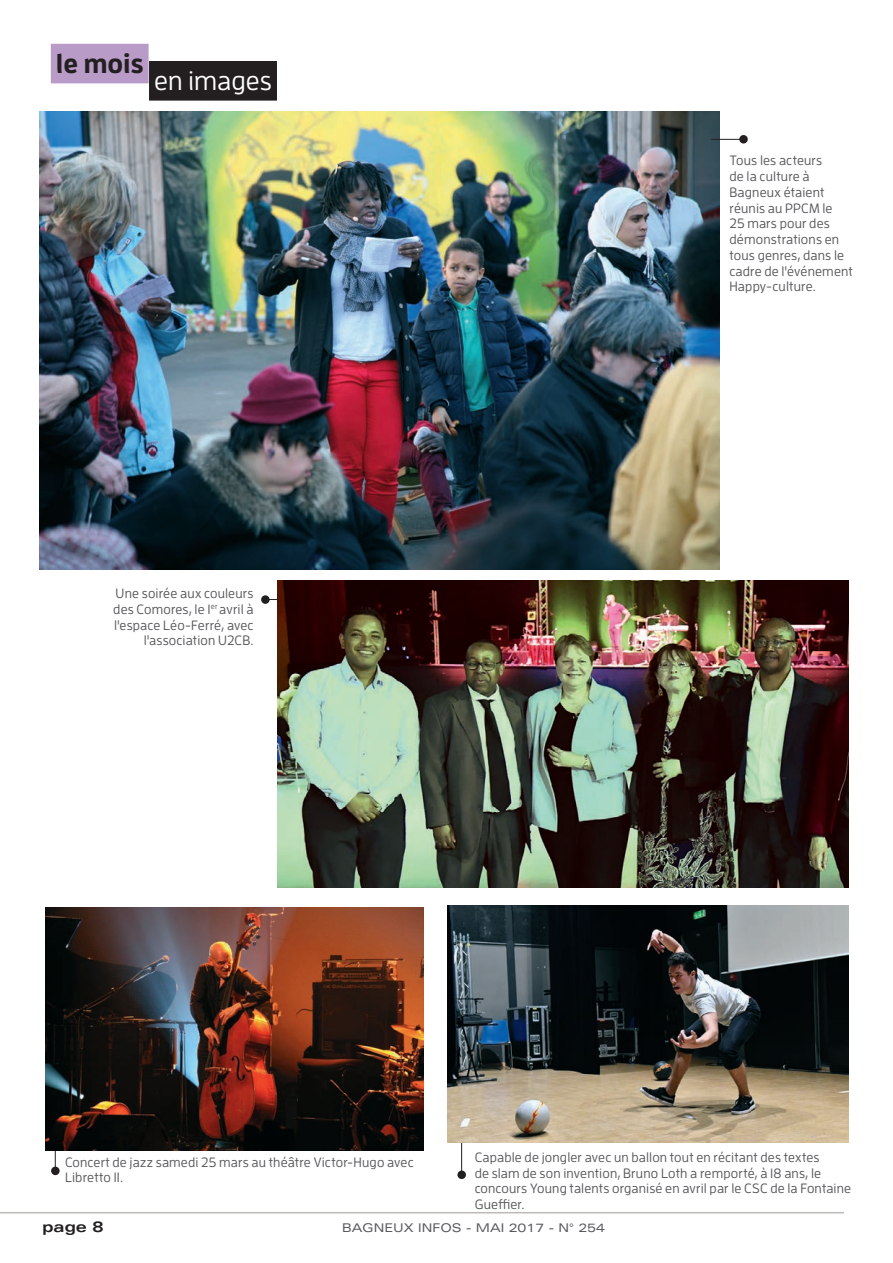
<style>
.page{position:relative;width:893px;height:1263px;background:#fff}
.page>*{position:absolute;margin:0;border:0;box-sizing:border-box;transform-origin:0 0}
.t1{font:500 27px "Enzo OT";color:#fff}
.t2{font:700 27px "Enzo OT";color:#231f20}
.t3{font:700 expanded 15px "Univers";color:#231f20}
.légende{font:500 13.5px/15.8px "Enzo OT";letter-spacing:.01em;color:#57585a}
.t4{font:expanded 12px "Univers";color:#57585a}
</style>
<div class="page">
<div style="left:51px;top:44px;width:98px;height:39px;background:#b89bc7"></div>
<div style="left:149px;top:61px;width:128px;height:40px;background:#231f20"></div>
<hr style="left:0;top:1212px;width:844px;height:1px;background:#beb8b6">
<hr style="left:461px;top:1142px;width:1px;height:35px;background:#231f20">
<div style="left:457px;top:1170px;width:9px;height:9px;background:#231f20;border-radius:50%"></div>
<hr style="left:55px;top:1138px;width:1px;height:35px;background:#231f20">
<div style="left:51px;top:1166px;width:9px;height:9px;background:#231f20;border-radius:50%"></div>
<img style="left:39px;top:111px;width:681px;height:459px">
<img style="left:46px;top:907px;width:377px;height:244px">
<hr style="left:263px;top:599px;width:35px;height:1px;background:#231f20">
<div style="left:261px;top:595px;width:9px;height:9px;background:#231f20;border-radius:50%"></div>
<img style="left:448px;top:905px;width:401px;height:237px">
<img style="left:278px;top:580px;width:571px;height:307px">
<hr style="left:711px;top:139px;width:35px;height:1px;background:#231f20">
<div style="left:739px;top:135px;width:9px;height:9px;background:#231f20;border-radius:50%"></div>
<h1 class="t2" style="left:56px;top:48px;width:89px">le mois</h1>
<h1 class="t1" style="left:154px;top:65px;width:119px">en images</h1>
<p class="légende" style="left:113px;top:585px;width:142px;text-align:right">Une soirée aux couleurs des Comores, le 1<sup>er</sup> avril à l'espace Léo-Ferré, avec l'association U2CB.</p>
<p class="légende" style="left:729px;top:153px;width:125px">Tous les acteurs<br>de la culture à<br>Bagneux étaient réunis au PPCM le<br>25 mars pour des démonstrations en tous genres, dans le cadre de l'événement<br>Happy-culture.</p>
<p class="légende" style="left:65px;top:1154px;width:350px">Concert de jazz samedi 25 mars au théâtre Victor-Hugo avec<br>Libretto II.</p>
<p class="légende" style="left:475px;top:1149px;width:378px">Capable de jongler avec un ballon tout en récitant des textes<br>de slam de son invention, Bruno Loth a remporté, à 18 ans, le concours Young talents organisé en avril par le CSC de la Fontaine Gueffier.</p>
<p class="t3" style="left:43px;top:1218px;width:63px">page 8</p>
<p class="t4" style="left:342px;top:1221px;width:264px">BAGNEUX INFOS - MAI 2017 - N° 254</p>
</div>
